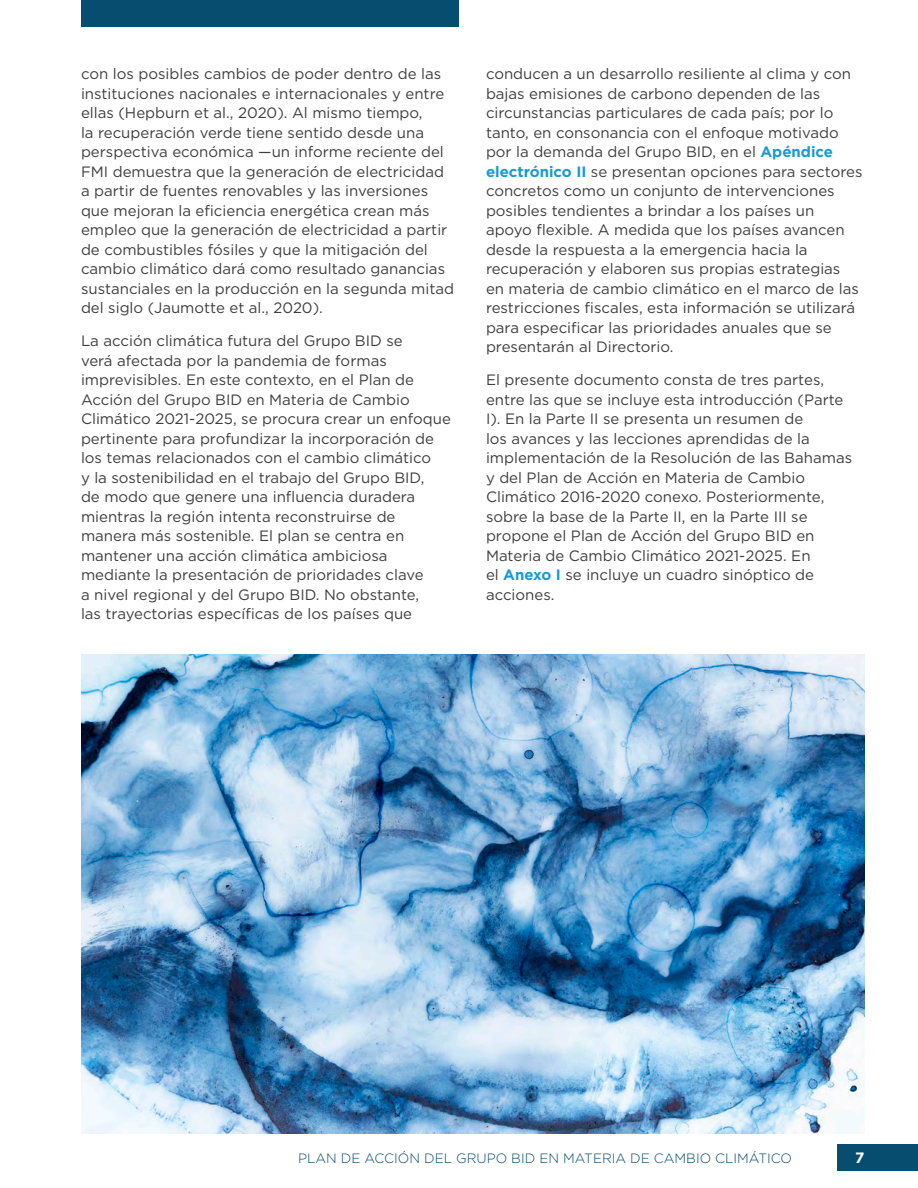
<style>
.page{position:relative;width:918px;height:1188px;background:#fff}
.page>*{position:absolute;margin:0;border:0;box-sizing:border-box;transform-origin:0 0}
.Body_Text{font:15px/19.5px "Gotham";color:#3e3e3f}
.t1{font:700 15px "Gotham";color:#fff}
.t2{font:300 13.5px "Gotham";color:#074d70}
.s1{font-weight:700;color:#179ad7}
</style>
<div class="page">
<div style="left:838px;top:1144px;width:80px;height:28px;background:#074d70"></div>
<div style="left:81px;top:0;width:378px;height:27px;background:#074d70"></div>
<img style="left:81px;top:654px;width:784px;height:480px">
<p class="Body_Text" style="left:81px;top:64px;width:375px">con los posibles cambios de poder dentro de las instituciones nacionales e internacionales y entre ellas (Hepburn et al., 2020). Al mismo tiempo,<br>la recuperación verde tiene sentido desde una perspectiva económica —un informe reciente del FMI demuestra que la generación de electricidad a partir de fuentes renovables y las inversiones que mejoran la eficiencia energética crean más empleo que la generación de electricidad a partir de combustibles fósiles y que la mitigación del cambio climático dará como resultado ganancias sustanciales en la producción en la segunda mitad del siglo (Jaumotte et al., 2020).</p>
<p class="Body_Text" style="left:81px;top:331px;width:371px">La acción climática futura del Grupo BID se<br>verá afectada por la pandemia de formas imprevisibles. En este contexto, en el Plan de Acción del Grupo BID en Materia de Cambio Climático 2021-2025, se procura crear un enfoque pertinente para profundizar la incorporación de los temas relacionados con el cambio climático<br>y la sostenibilidad en el trabajo del Grupo BID,<br>de modo que genere una influencia duradera mientras la región intenta reconstruirse de manera más sostenible. El plan se centra en mantener una acción climática ambiciosa mediante la presentación de prioridades clave<br>a nivel regional y del Grupo BID. No obstante,<br>las trayectorias específicas de los países que</p>
<p class="Body_Text" style="left:486px;top:64px;width:378px">conducen a un desarrollo resiliente al clima y con bajas emisiones de carbono dependen de las circunstancias particulares de cada país; por lo tanto, en consonancia con el enfoque motivado por la demanda del Grupo BID, en el <span class="s1">Apéndice electrónico II</span> se presentan opciones para sectores concretos como un conjunto de intervenciones posibles tendientes a brindar a los países un apoyo flexible. A medida que los países avancen desde la respuesta a la emergencia hacia la recuperación y elaboren sus propias estrategias<br>en materia de cambio climático en el marco de las restricciones fiscales, esta información se utilizará para especificar las prioridades anuales que se presentarán al Directorio.</p>
<p class="Body_Text" style="left:486px;top:370px;width:368px">El presente documento consta de tres partes, entre las que se incluye esta introducción (Parte I). En la Parte II se presenta un resumen de<br>los avances y las lecciones aprendidas de la implementación de la Resolución de las Bahamas y del Plan de Acción en Materia de Cambio Climático 2016-2020 conexo. Posteriormente, sobre la base de la Parte II, en la Parte III se propone el Plan de Acción del Grupo BID en Materia de Cambio Climático 2021-2025. En<br>el <span class="s1">Anexo I</span> se incluye un cuadro sinóptico de acciones.</p>
<p class="t2" style="left:298px;top:1150px;width:495px">PLAN DE ACCIÓN DEL GRUPO BID EN MATERIA DE CAMBIO CLIMÁTICO</p>
<p class="t1" style="left:855px;top:1148px;width:11px">7</p>
</div>
